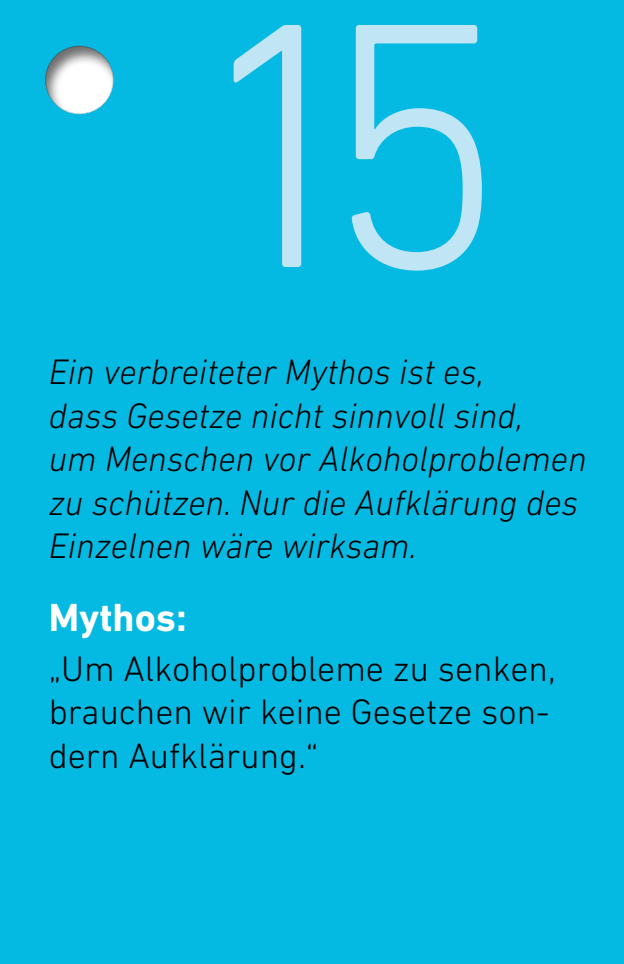
<style>
.page{position:relative;width:624px;height:964px;background:#04b9e2}
.page>*{position:absolute;margin:0;border:0;box-sizing:border-box;transform-origin:0 0}
.t1{font:300 356px "DIN Next LT Pro";color:#c0e5f5}
.t2{font:700 40px "DIN Next LT Pro";color:#fff}
.t3{font:italic 300 36px/43.6px "DIN Next LT Pro";color:#000}
.t4{font:300 36px/43.6px "DIN Next LT Pro";color:#000}
</style>
<div class="page">
<div style="left:37px;top:39px;width:80px;height:76px;background:#000;opacity:.57"></div>
<h1 class="t1" style="left:190px;top:-58px;width:320px">15</h1>
<p class="t3" style="left:49px;top:349px;width:539px">Ein verbreiteter Mythos ist es,<br>dass Gesetze nicht sinnvoll sind,<br>um Menschen vor Alkoholproblemen zu schützen. Nur die Aufklärung des<br>Einzelnen wäre wirksam.</p>
<p class="t2" style="left:49px;top:594px;width:140px">Mythos:</p>
<p class="t4" style="left:49px;top:646px;width:508px">„Um Alkoholprobleme zu senken, brauchen wir keine Gesetze son&shy;dern Aufklärung.“</p>
</div>
